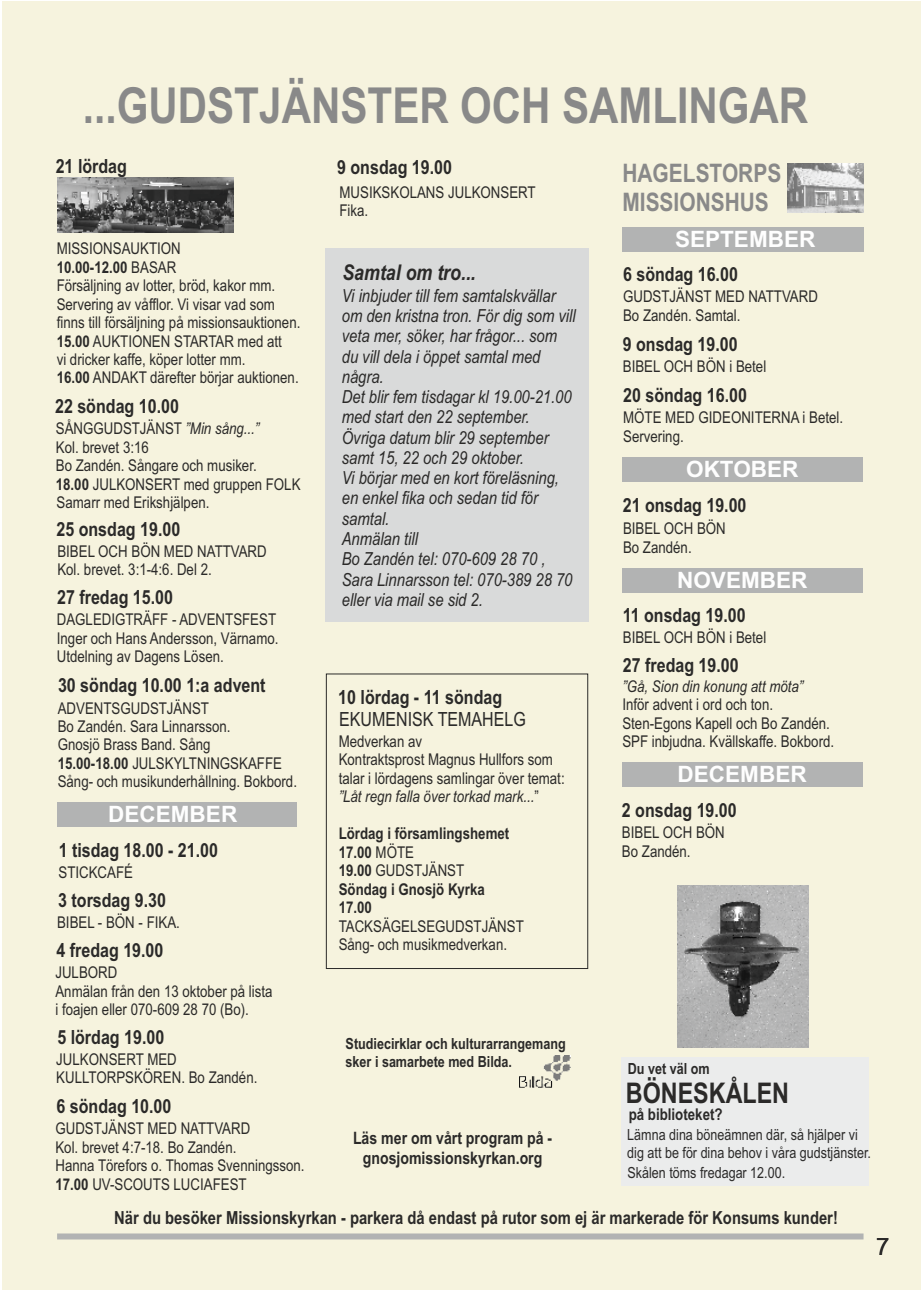
<style>
.page{position:relative;width:922px;height:1292px;background:#fff}
.page>*{position:absolute;margin:0;border:0;box-sizing:border-box;transform-origin:0 0}
.t1{font:700 49.65px "Arial Narrow";color:#898989}
.t2{font:700 28.5px "Arial Narrow";color:#2b2a29}
.t3{font:700 25.5px/29.1px "Arial Narrow";color:#898989}
.t4{font:24px "Arial";color:#2b2a29}
.t5{font:700 22.5px "Arial";color:#fefefe}
.t6{font:italic 700 21.75px "Arial Narrow";color:#2b2a29}
.t7{font:700 19.5px "Arial Narrow";color:#2b2a29}
.t8{font:19.5px "Arial Narrow";color:#2b2a29}
.t9{font:italic 18px/20.2px "Arial Narrow";color:#2b2a29}
.t10{font:700 18px "Arial Narrow";color:#2b2a29}
.t11{font:700 17.25px/19.6px "Arial Narrow";color:#2b2a29;text-align:center}
.t12{font:700 16.35px "Arial Narrow";color:#2b2a29}
.t13{font:16.2px/18.3px "Arial Narrow";color:#2b2a29}
.t14{font:700 16.2px/18.5px "Arial Narrow";color:#2b2a29}
.t15{font:italic 16.2px "Arial Narrow";color:#2b2a29}
.t16{font:15.3px/17.4px "Arial Narrow";color:#2b2a29}
.t17{font:700 15.3px/17.5px "Arial Narrow";color:#2b2a29}
.s1{font-weight:700}
.s2{font-style:italic}
.s3{font-weight:400}
</style>
<div class="page">
<div style="left:2px;top:2px;width:918px;height:1288px;background:#f6f3de"></div>
<div style="left:57px;top:1233px;width:806px;height:6px;background:#b2b3b3"></div>
<div style="left:621px;top:1057px;width:248px;height:129px;background:#ebecec"></div>
<div style="left:325px;top:249px;width:263px;height:373px;background:#d9dada"></div>
<img style="left:677px;top:885px;width:131px;height:162px">
<img style="left:787px;top:164px;width:76px;height:49px">
<div style="left:622px;top:227px;width:241px;height:25px;background:#b2b3b3"></div>
<img style="left:519px;top:1055px;width:51px;height:33px">
<div style="left:326px;top:673px;width:262px;height:295px;border:1px solid #2b2a29"></div>
<div style="left:57px;top:802px;width:240px;height:24px;background:#b2b3b3"></div>
<div style="left:622px;top:568px;width:241px;height:24px;background:#b2b3b3"></div>
<div style="left:622px;top:457px;width:241px;height:25px;background:#b2b3b3"></div>
<div style="left:622px;top:762px;width:241px;height:25px;background:#b2b3b3"></div>
<img style="left:57px;top:178px;width:176px;height:55px">
<h1 class="t1" style="left:83px;top:87px;width:727px">...GUDSTJÄNSTER OCH SAMLINGAR</h1>
<p class="t7" style="left:56px;top:158px;width:73px">21 lördag</p>
<p class="t7" style="left:337px;top:159px;width:116px">9 onsdag 19.00</p>
<p class="t13" style="left:339px;top:185px;width:198px">MUSIKSKOLANS JULKONSERT<br>Fika.</p>
<p class="t13" style="left:57px;top:241px;width:245px">MISSIONSAUKTION<br><span class="s1">10.00-12.00</span> BASAR<br>Försäljning av lotter, bröd, kakor mm.<br>Servering av våfflor. Vi visar vad som finns till försäljning på missionsauktionen.<br><span class="s1">15.00</span> AUKTIONEN STARTAR med att<br>vi dricker kaffe, köper lotter mm.<br><span class="s1">16.00</span> ANDAKT därefter börjar auktionen.</p>
<p class="t7" style="left:55px;top:399px;width:125px">22 söndag 10.00</p>
<p class="t13" style="left:56px;top:421px;width:246px">SÅNGGUDSTJÄNST <span class="s2">”Min sång...”<br></span>Kol. brevet 3:16<br>Bo Zandén. Sångare och musiker.<br><span class="s1">18.00</span> JULKONSERT med gruppen FOLK</p>
<p class="t13" style="left:57px;top:494px;width:154px">Samarr med Erikshjälpen.</p>
<p class="t7" style="left:56px;top:522px;width:125px">25 onsdag 19.00</p>
<p class="t13" style="left:57px;top:543px;width:211px">BIBEL OCH BÖN MED NATTVARD<br>Kol. brevet. 3:1-4:6. Del 2.</p>
<p class="t7" style="left:57px;top:590px;width:117px">27 fredag 15.00</p>
<p class="t13" style="left:57px;top:612px;width:223px">DAGLEDIGTRÄFF - ADVENTSFEST<br>Inger och Hans Andersson, Värnamo.<br>Utdelning av Dagens Lösen.</p>
<p class="t7" style="left:58px;top:678px;width:209px">30 söndag 10.00 1:a advent</p>
<p class="t13" style="left:58px;top:700px;width:241px">ADVENTSGUDSTJÄNST<br>Bo Zandén. Sara Linnarsson.<br>Gnosjö Brass Band. Sång<br><span class="s1">15.00-18.00</span> JULSKYLTNINGSKAFFE<br>Sång- och musikunderhållning. Bokbord.</p>
<h3 class="t5" style="left:108px;top:805px;width:131px">DECEMBER</h3>
<p class="t7" style="left:59px;top:842px;width:161px">1 tisdag 18.00 - 21.00</p>
<p class="t13" style="left:58px;top:864px;width:76px">STICKCAFÉ</p>
<p class="t7" style="left:58px;top:892px;width:109px">3 torsdag 9.30</p>
<p class="t13" style="left:57px;top:914px;width:124px">BIBEL - BÖN - FIKA.</p>
<p class="t7" style="left:56px;top:943px;width:108px">4 fredag 19.00</p>
<p class="t13" style="left:55px;top:965px;width:219px">JULBORD<br>Anmälan från den 13 oktober på lista i foajen eller 070-609 28 70 (Bo).</p>
<p class="t7" style="left:57px;top:1029px;width:108px">5 lördag 19.00</p>
<p class="t13" style="left:56px;top:1051px;width:203px">JULKONSERT MED<br>KULLTORPSKÖREN. Bo Zandén.</p>
<p class="t7" style="left:56px;top:1099px;width:116px">6 söndag 10.00</p>
<p class="t13" style="left:55px;top:1120px;width:251px">GUDSTJÄNST MED NATTVARD<br>Kol. brevet 4:7-18. Bo Zandén.<br>Hanna Törefors o. Thomas Svenningsson.<br><span class="s1">17.00</span> UV-SCOUTS LUCIAFEST</p>
<h3 class="t6" style="left:342px;top:264px;width:135px">Samtal om tro...</h3>
<p class="t9" style="left:342px;top:287px;width:235px">Vi inbjuder till fem samtalskvällar om den kristna tron. För dig som vill veta mer, söker, har frågor... som du vill dela i öppet samtal med några.<br>Det blir fem tisdagar kl 19.00-21.00 med start den 22 september.<br>Övriga datum blir 29 september samt 15, 22 och 29 oktober.<br>Vi börjar med en kort föreläsning, en enkel fika och sedan tid för samtal.<br>Anmälan till<br>Bo Zandén tel: 070-609 28 70 ,<br>Sara Linnarsson tel: 070-389 28 70 eller via mail se sid 2.</p>
<p class="t7" style="left:338px;top:689px;width:165px">10 lördag - 11 söndag</p>
<p class="t8" style="left:339px;top:712px;width:188px">EKUMENISK TEMAHELG</p>
<p class="t13" style="left:338px;top:733px;width:227px">Medverkan av<br>Kontraktsprost Magnus Hullfors som talar i lördagens samlingar över temat: <span class="s2">”Låt regn falla över torkad mark...</span>”</p>
<p class="t14" style="left:338px;top:825px;width:172px">Lördag i församlingshemet<br>17.00 <span class="s3">MÖTE<br></span>19.00 <span class="s3">GUDSTJÄNST<br></span>Söndag i Gnosjö Kyrka<br>17.00</p>
<p class="t13" style="left:338px;top:918px;width:187px">TACKSÄGELSEGUDSTJÄNST<br>Sång- och musikmedverkan.</p>
<p class="t17" style="left:345px;top:1036px;width:222px">Studiecirklar och kulturarrangemang sker i samarbete med Bilda.</p>
<p class="t11" style="left:353px;top:1129px;width:201px">Läs mer om vårt program på - gnosjomissionskyrkan.org</p>
<h3 class="t3" style="left:622px;top:161px;width:160px">HAGELSTORPS<br>MISSIONSHUS</h3>
<h3 class="t5" style="left:675px;top:231px;width:142px">SEPTEMBER</h3>
<p class="t7" style="left:623px;top:267px;width:116px">6 söndag 16.00</p>
<p class="t13" style="left:623px;top:289px;width:196px">GUDSTJÄNST MED NATTVARD<br>Bo Zandén. Samtal.</p>
<p class="t7" style="left:622px;top:336px;width:116px">9 onsdag 19.00</p>
<p class="t13" style="left:622px;top:358px;width:145px">BIBEL OCH BÖN i Betel</p>
<p class="t7" style="left:623px;top:387px;width:125px">20 söndag 16.00</p>
<p class="t13" style="left:623px;top:410px;width:221px">MÖTE MED GIDEONITERNA i Betel.<br>Servering.</p>
<h3 class="t5" style="left:686px;top:461px;width:114px">OKTOBER</h3>
<p class="t7" style="left:622px;top:498px;width:125px">21 onsdag 19.00</p>
<p class="t13" style="left:623px;top:521px;width:104px">BIBEL OCH BÖN<br>Bo Zandén.</p>
<h3 class="t5" style="left:677px;top:571px;width:132px">NOVEMBER</h3>
<p class="t7" style="left:622px;top:607px;width:124px">11 onsdag 19.00</p>
<p class="t13" style="left:622px;top:629px;width:145px">BIBEL OCH BÖN i Betel</p>
<p class="t7" style="left:623px;top:657px;width:117px">27 fredag 19.00</p>
<p class="t15" style="left:622px;top:680px;width:182px">”Gå, Sion din konung att möta”</p>
<p class="t13" style="left:622px;top:697px;width:213px">Inför advent i ord och ton.<br>Sten-Egons Kapell och Bo Zandén.<br>SPF inbjudna. Kvällskaffe. Bokbord.</p>
<h3 class="t5" style="left:677px;top:766px;width:131px">DECEMBER</h3>
<p class="t7" style="left:622px;top:802px;width:116px">2 onsdag 19.00</p>
<p class="t13" style="left:622px;top:825px;width:104px">BIBEL OCH BÖN<br>Bo Zandén.</p>
<p class="t17" style="left:627px;top:1061px;width:83px">Du vet väl om</p>
<h2 class="t2" style="left:626px;top:1082px;width:165px">BÖNESKÅLEN</h2>
<p class="t12" style="left:628px;top:1107px;width:95px">på biblioteket?</p>
<p class="t16" style="left:627px;top:1127px;width:245px">Lämna dina böneämnen där, så hjälper vi dig att be för dina behov i våra gudstjänster.</p>
<p class="t16" style="left:627px;top:1165px;width:159px">Skålen töms fredagar 12.00.</p>
<p class="t10" style="left:114px;top:1210px;width:725px">När du besöker Missionskyrkan - parkera då endast på rutor som ej är markerade för Konsums kunder!</p>
<h3 class="t4" style="left:876px;top:1237px;width:15px">7</h3>
</div>
